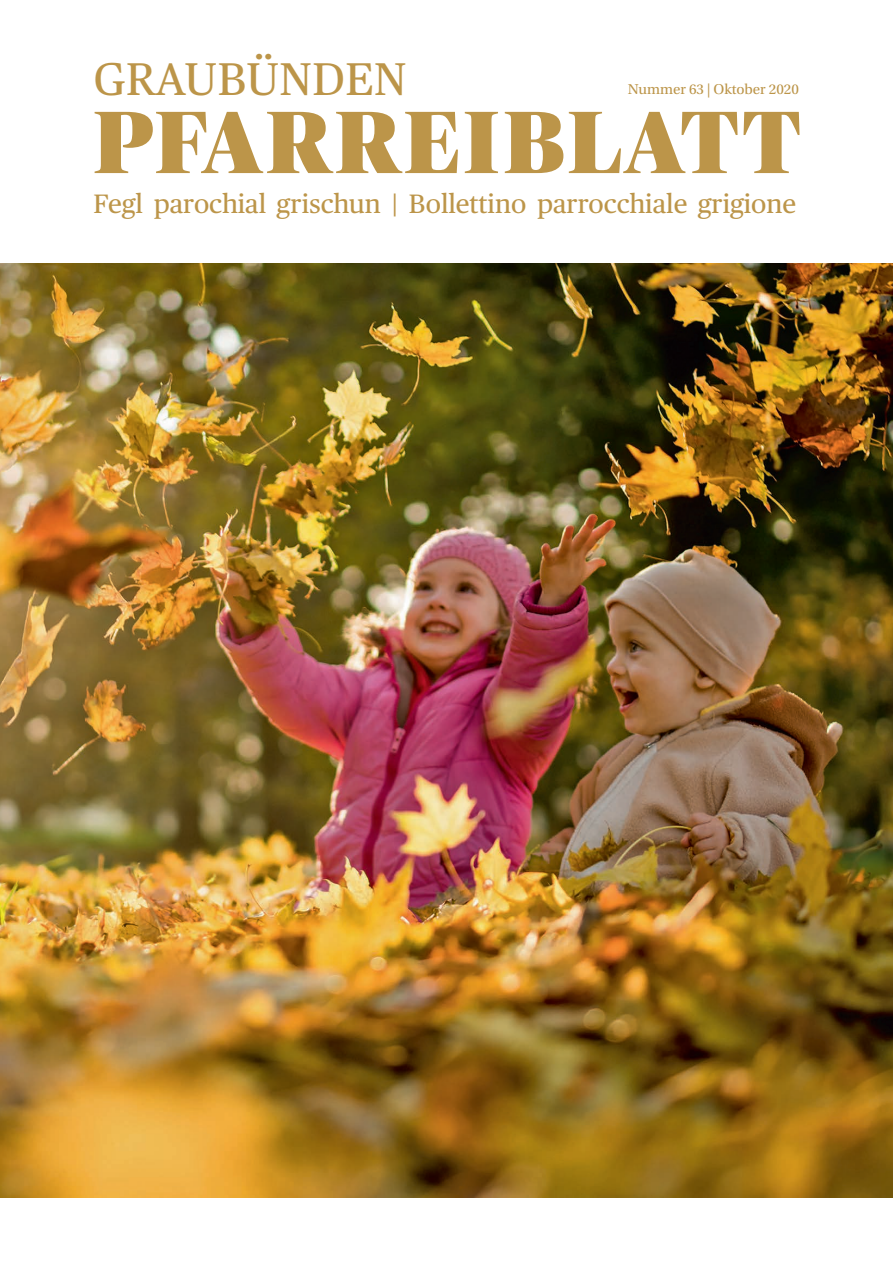
<style>
.page{position:relative;width:893px;height:1263px;background:#fff}
.page>*{position:absolute;margin:0;border:0;box-sizing:border-box;transform-origin:0 0}
.t1{font:900 88.35px "Publico Banner";letter-spacing:.045em;color:#bc9549}
.t2{font:45.75px "Publico Text";letter-spacing:.015em;color:#bc9549}
.t3{font:26.55px "Publico Text";color:#bc9549}
.t4{font:15px "Utopia Std";color:#bc9549}
</style>
<div class="page">
<img style="left:0;top:264px;width:893px;height:934px">
<h2 class="t2" style="left:94px;top:52px;width:314px">Graubünden</h2>
<h1 class="t1" style="left:94px;top:93px;width:708px">PFARREIBLATT</h1>
<p class="t4" style="left:628px;top:81px;width:173px">Nummer 63 | Oktober 2020</p>
<p class="t3" style="left:94px;top:188px;width:704px">Fegl parochial grischun | Bollettino parrocchiale grigione</p>
</div>
